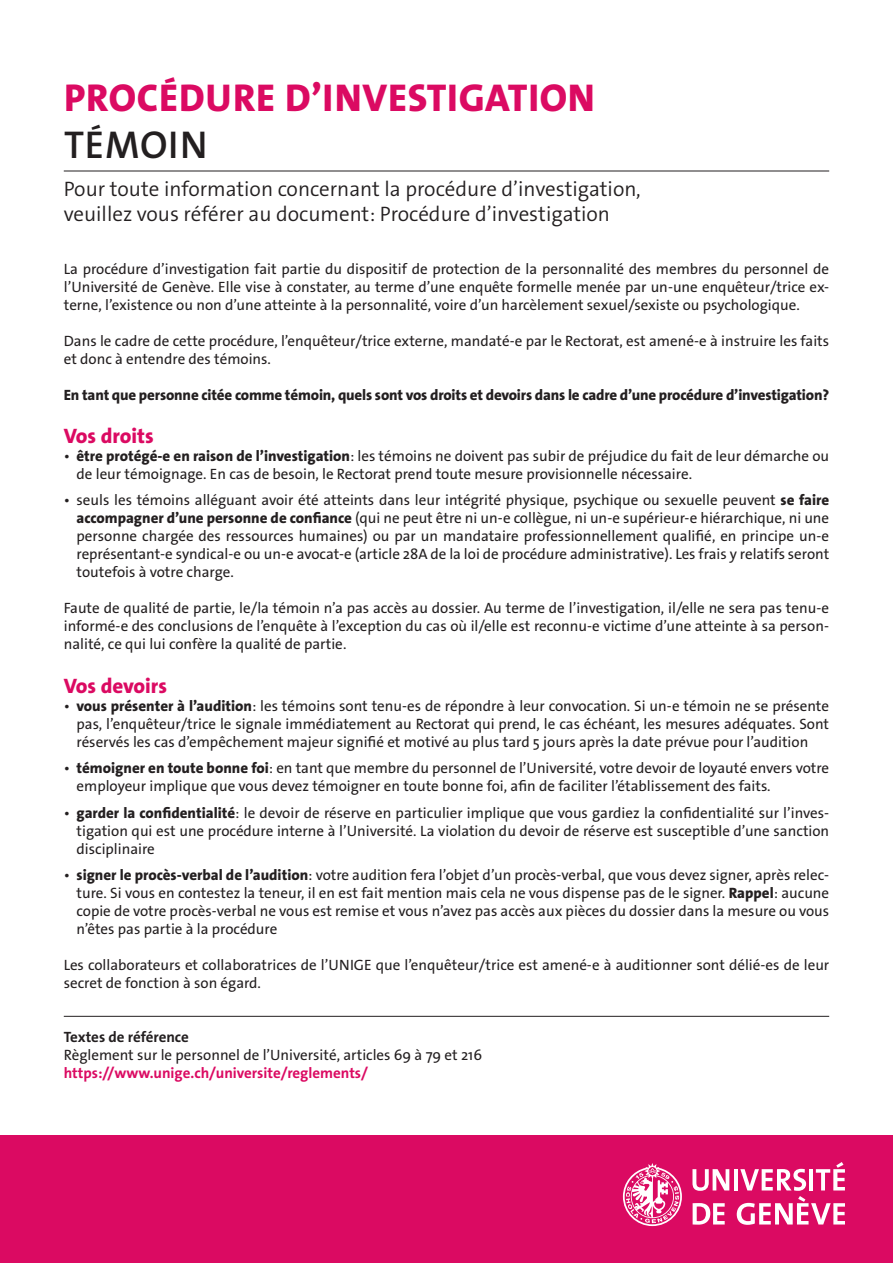
<style>
.page{position:relative;width:893px;height:1263px;background:#fff}
.page>*{position:absolute;margin:0;border:0;box-sizing:border-box;transform-origin:0 0}
.t1{font:800 39px "The Sans Os F";letter-spacing:.02em;color:#db0a62}
.t2{font:600 39px "The Sans Os F";letter-spacing:.02em;color:#231f20}
.t3{font:300 21px/25.2px "The Sans Os F";color:#231f20}
.t4{font:800 21px "The Sans Os F";color:#db0a62}
.t5{font:15px/18px "The Sans Os F";color:#231f20;text-align:justify}
.t6{font:800 15px "The Sans Os F";letter-spacing:-.01em;color:#231f20}
.t7{font:700 15px "The Sans Os F";color:#db0a62}
.t8{font:700 15px "The Sans Os F";color:#231f20}
.s1{font-weight:800}
</style>
<div class="page">
<div style="left:0;top:1135px;width:893px;height:128px;background:#db0a62"></div>
<svg style="left:623px;top:1163px;width:59px;height:63px"></svg>
<svg style="left:692px;top:1169px;width:37px;height:22px"></svg>
<hr style="left:734px;top:1169px;width:4px;height:21px;background:#fff">
<svg style="left:693px;top:1203px;width:32px;height:21px"></svg>
<svg style="left:737px;top:1162px;width:108px;height:63px"></svg>
<hr style="left:64px;top:171px;width:765px;height:1px;background:#231f20">
<hr style="left:64px;top:1016px;width:765px;height:1px;background:#231f20">
<p class="t1" style="left:64px;top:73px;width:532px">PROCÉDURE D’INVESTIGATION</p>
<p class="t2" style="left:64px;top:120px;width:145px">TÉMOIN</p>
<p class="t3" style="left:64px;top:176px;width:578px">Pour toute information concernant la procédure d’investigation, veuillez vous référer au document: Procédure d’investigation</p>
<p class="t5" style="left:64px;top:260px;width:767px">La procédure d’investigation fait partie du dispositif de protection de la personnalité des membres du personnel de l’Université de Genève. Elle vise à constater, au terme d’une enquête formelle menée par un-une enquêteur/trice ex&shy;terne, l’existence ou non d’une atteinte à la personnalité, voire d’un harcèlement sexuel/sexiste ou psychologique.</p>
<p class="t5" style="left:64px;top:332px;width:767px">Dans le cadre de cette procédure, l’enquêteur/trice externe, mandaté-e par le Rectorat, est amené-e à instruire les faits et donc à entendre des témoins.</p>
<p class="t6" style="left:64px;top:385px;width:767px">En tant que personne citée comme témoin, quels sont vos droits et devoirs dans le cadre d’une procédure d’investigation?</p>
<p class="t4" style="left:64px;top:422px;width:91px">Vos droits</p>
<p class="t5" style="left:77px;top:447px;width:754px;text-indent:-13px">• <span class="s1">être protégé-e en raison de l’investigation</span>: les témoins ne doivent pas subir de préjudice du fait de leur démarche ou de leur témoignage. En cas de besoin, le Rectorat prend toute mesure provisionnelle nécessaire.</p>
<p class="t5" style="left:77px;top:491px;width:754px;text-indent:-13px">• seuls les témoins alléguant avoir été atteints dans leur intégrité physique, psychique ou sexuelle peuvent <span class="s1">se faire accompagner d’une personne de confiance</span> (qui ne peut être ni un-e collègue, ni un-e supérieur-e hiérarchique, ni une personne chargée des ressources humaines) ou par un mandataire professionnellement qualifié, en principe un-e représentant-e syndical-e ou un-e avocat-e (article 28A de la loi de procédure administrative). Les frais y relatifs seront toutefois à votre charge.</p>
<p class="t5" style="left:64px;top:599px;width:767px">Faute de qualité de partie, le/la témoin n’a pas accès au dossier. Au terme de l’investigation, il/elle ne sera pas tenu-e informé-e des conclusions de l’enquête à l’exception du cas où il/elle est reconnu-e victime d’une atteinte à sa person&shy;nalité, ce qui lui confère la qualité de partie.</p>
<p class="t4" style="left:64px;top:672px;width:105px">Vos devoirs</p>
<p class="t5" style="left:77px;top:697px;width:754px;text-indent:-13px">• <span class="s1">vous présenter à l’audition</span>: les témoins sont tenu-es de répondre à leur convocation. Si un-e témoin ne se présente pas, l’enquêteur/trice le signale immédiatement au Rectorat qui prend, le cas échéant, les mesures adéquates. Sont réservés les cas d’empêchement majeur signifié et motivé au plus tard 5 jours après la date prévue pour l’audition</p>
<p class="t5" style="left:77px;top:759px;width:754px;text-indent:-13px">• <span class="s1">témoigner en toute bonne foi</span>: en tant que membre du personnel de l’Université, votre devoir de loyauté envers votre employeur implique que vous devez témoigner en toute bonne foi, afin de faciliter l’établissement des faits.</p>
<p class="t5" style="left:77px;top:804px;width:754px;text-indent:-13px">• <span class="s1">garder la confidentialité</span>: le devoir de réserve en particulier implique que vous gardiez la confidentialité sur l’inves&shy;tigation qui est une procédure interne à l’Université. La violation du devoir de réserve est susceptible d’une sanction disciplinaire</p>
<p class="t5" style="left:77px;top:866px;width:754px;text-indent:-13px">• <span class="s1">signer le procès-verbal de l’audition</span>: votre audition fera l’objet d’un procès-verbal, que vous devez signer, après relec&shy;ture. Si vous en contestez la teneur, il en est fait mention mais cela ne vous dispense pas de le signer. <span class="s1">Rappel</span>: aucune copie de votre procès-verbal ne vous est remise et vous n’avez pas accès aux pièces du dossier dans la mesure ou vous n’êtes pas partie à la procédure</p>
<p class="t5" style="left:64px;top:956px;width:767px">Les collaborateurs et collaboratrices de l’UNIGE que l’enquêteur/trice est amené-e à auditionner sont délié-es de leur secret de fonction à son égard.</p>
<p class="t8" style="left:64px;top:1027px;width:127px">Textes de référence</p>
<p class="t5" style="left:64px;top:1046px;width:420px">Règlement sur le personnel de l’Université, articles 69 à 79 et 216</p>
<p class="t7" style="left:64px;top:1063px;width:306px">https://www.unige.ch/universite/reglements/</p>
</div>
